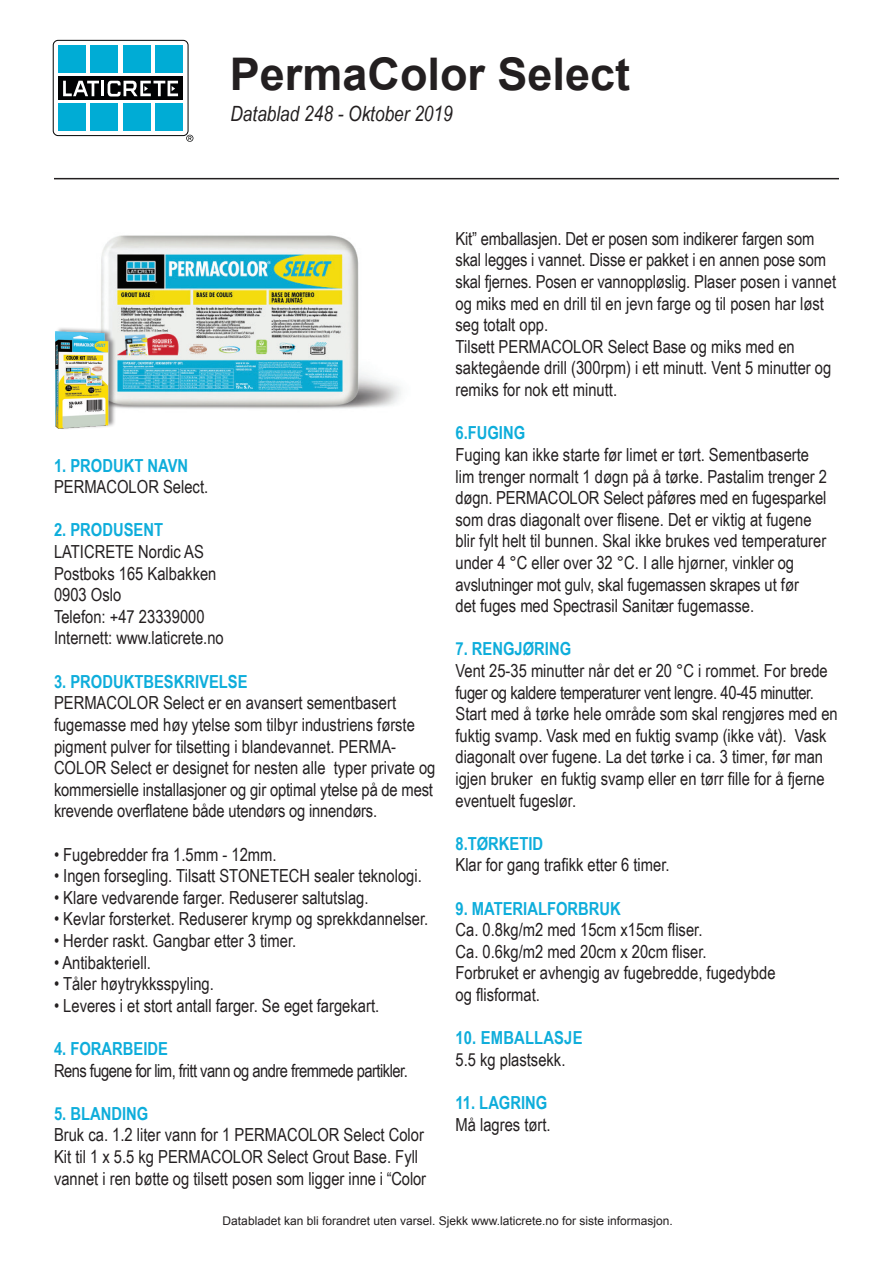
<style>
.page{position:relative;width:893px;height:1263px;background:#fff}
.page>*{position:absolute;margin:0;border:0;box-sizing:border-box;transform-origin:0 0}
.t1{font:700 45px "Arial";color:#231f20}
.t2{font:italic 21px "Arial Narrow";color:#231f20}
.t3{font:18px/21.6px "Arial Narrow";color:#231f20}
.t4{font:700 18px "Arial Narrow";color:#0eaddb}
.t5{font:18px "Arial Narrow";letter-spacing:-.03em;color:#231f20}
.t6{font:12px "Arial";color:#231f20}
</style>
<div class="page">
<hr style="left:54px;top:178px;width:785px;height:1px;background:#231f20">
<div style="left:53px;top:40px;width:135px;height:96px;border:1px solid #010203;border-radius:5px"></div>
<div style="left:58px;top:103px;width:27px;height:27px;background:#00acd5"></div>
<div style="left:91px;top:103px;width:27px;height:27px;background:#00acd5"></div>
<div style="left:123px;top:103px;width:27px;height:27px;background:#00acd5"></div>
<div style="left:156px;top:103px;width:27px;height:27px;background:#00acd5"></div>
<div style="left:58px;top:76px;width:125px;height:24px;background:#010203"></div>
<hr style="left:101px;top:81px;width:3px;height:15px;background:#fff">
<svg style="left:63px;top:81px;width:36px;height:15px"></svg>
<svg style="left:107px;top:81px;width:71px;height:16px"></svg>
<div style="left:58px;top:46px;width:27px;height:27px;background:#00acd5"></div>
<div style="left:91px;top:46px;width:27px;height:27px;background:#00acd5"></div>
<div style="left:123px;top:46px;width:27px;height:27px;background:#00acd5"></div>
<div style="left:156px;top:46px;width:27px;height:27px;background:#00acd5"></div>
<svg style="left:186px;top:135px;width:7px;height:7px"></svg>
<img style="left:101px;top:235px;width:300px;height:174px">
<img style="left:55px;top:323px;width:68px;height:106px">
<h1 class="t1" style="left:230px;top:44px;width:402px">PermaColor Select</h1>
<p class="t2" style="left:231px;top:99px;width:224px">Datablad 248 - Oktober 2019</p>
<p class="t4" style="left:54px;top:452px;width:136px">1. PRODUKT NAVN</p>
<p class="t3" style="left:54px;top:475px;width:156px">PERMACOLOR Select.</p>
<p class="t4" style="left:54px;top:516px;width:111px">2. PRODUSENT</p>
<p class="t3" style="left:54px;top:540px;width:171px">LATICRETE Nordic AS<br>Postboks 165 Kalbakken<br>0903 Oslo<br>Telefon: +47 23339000<br>Internett: www.laticrete.no</p>
<p class="t4" style="left:54px;top:668px;width:195px">3. PRODUKTBESKRIVELSE</p>
<p class="t3" style="left:54px;top:691px;width:383px">PERMACOLOR Select er en avansert sementbasert fugemasse med høy ytelse som tilbyr industriens første pigment pulver for tilsetting i blandevannet. PERMA-COLOR Select er designet for nesten alle typer private og kommersielle installasjoner og gir optimal ytelse på de mest krevende overflatene både utendørs og innendørs.</p>
<p class="t3" style="left:54px;top:843px;width:224px">• Fugebredder fra 1.5mm - 12mm.</p>
<p class="t3" style="left:54px;top:864px;width:369px">• Ingen forsegling. Tilsatt STONETECH sealer teknologi.</p>
<p class="t3" style="left:54px;top:886px;width:316px">• Klare vedvarende farger. Reduserer saltutslag.</p>
<p class="t3" style="left:54px;top:907px;width:376px">• Kevlar forsterket. Reduserer krymp og sprekkdannelser.</p>
<p class="t3" style="left:54px;top:929px;width:244px">• Herder raskt. Gangbar etter 3 timer.</p>
<p class="t3" style="left:54px;top:951px;width:99px">• Antibakteriell.</p>
<p class="t3" style="left:54px;top:972px;width:161px">• Tåler høytrykksspyling.</p>
<p class="t3" style="left:54px;top:994px;width:327px">• Leveres i et stort antall farger. Se eget fargekart.</p>
<p class="t4" style="left:54px;top:1035px;width:115px">4. FORARBEIDE</p>
<p class="t5" style="left:54px;top:1057px;width:355px">Rens fugene for lim, fritt vann og andre fremmede partikler.</p>
<p class="t4" style="left:54px;top:1100px;width:96px">5. BLANDING</p>
<p class="t3" style="left:54px;top:1123px;width:374px">Bruk ca. 1.2 liter vann for 1 PERMACOLOR Select Color<br>Kit til 1 x 5.5 kg PERMACOLOR Select Grout Base. Fyll vannet i ren bøtte og tilsett posen som ligger inne i “Color</p>
<p class="t3" style="left:455px;top:227px;width:382px">Kit” emballasjen. Det er posen som indikerer fargen som skal legges i vannet. Disse er pakket i en annen pose som skal fjernes. Posen er vannoppløslig. Plaser posen i vannet og miks med en drill til en jevn farge og til posen har løst seg totalt opp.<br>Tilsett PERMACOLOR Select Base og miks med en saktegående drill (300rpm) i ett minutt. Vent 5 minutter og remiks for nok ett minutt.</p>
<p class="t4" style="left:455px;top:419px;width:71px">6.FUGING</p>
<p class="t3" style="left:455px;top:443px;width:373px">Fuging kan ikke starte før limet er tørt. Sementbaserte lim trenger normalt 1 døgn på å tørke. Pastalim trenger 2 døgn. PERMACOLOR Select påføres med en fugesparkel som dras diagonalt over flisene. Det er viktig at fugene blir fylt helt til bunnen. Skal ikke brukes ved temperaturer under 4 °C eller over 32 °C. I alle hjørner, vinkler og avslutninger mot gulv, skal fugemassen skrapes ut før<br>det fuges med Spectrasil Sanitær fugemasse.</p>
<p class="t4" style="left:455px;top:635px;width:117px">7. RENGJØRING</p>
<p class="t3" style="left:455px;top:659px;width:384px">Vent 25-35 minutter når det er 20 °C i rommet. For brede fuger og kaldere temperaturer vent lengre. 40-45 minutter.<br>Start med å tørke hele område som skal rengjøres med en fuktig svamp. Vask med en fuktig svamp (ikke våt). Vask diagonalt over fugene. La det tørke i ca. 3 timer, før man igjen bruker en fuktig svamp eller en tørr fille for å fjerne eventuelt fugeslør.</p>
<p class="t4" style="left:455px;top:830px;width:89px">8.TØRKETID</p>
<p class="t3" style="left:455px;top:853px;width:216px">Klar for gang trafikk etter 6 timer.</p>
<p class="t4" style="left:455px;top:894px;width:167px">9. MATERIALFORBRUK</p>
<p class="t3" style="left:455px;top:918px;width:322px">Ca. 0.8kg/m2 med 15cm x15cm fliser.<br>Ca. 0.6kg/m2 med 20cm x 20cm fliser.<br>Forbruket er avhengig av fugebredde, fugedybde og flisformat.</p>
<p class="t4" style="left:455px;top:1024px;width:129px">10. EMBALLASJE</p>
<p class="t3" style="left:455px;top:1048px;width:111px">5.5 kg plastsekk.</p>
<p class="t4" style="left:455px;top:1089px;width:93px">11. LAGRING</p>
<p class="t3" style="left:455px;top:1113px;width:97px">Må lagres tørt.</p>
<p class="t6" style="left:223px;top:1213px;width:452px">Databladet kan bli forandret uten varsel. Sjekk www.laticrete.no for siste informasjon.</p>
</div>
